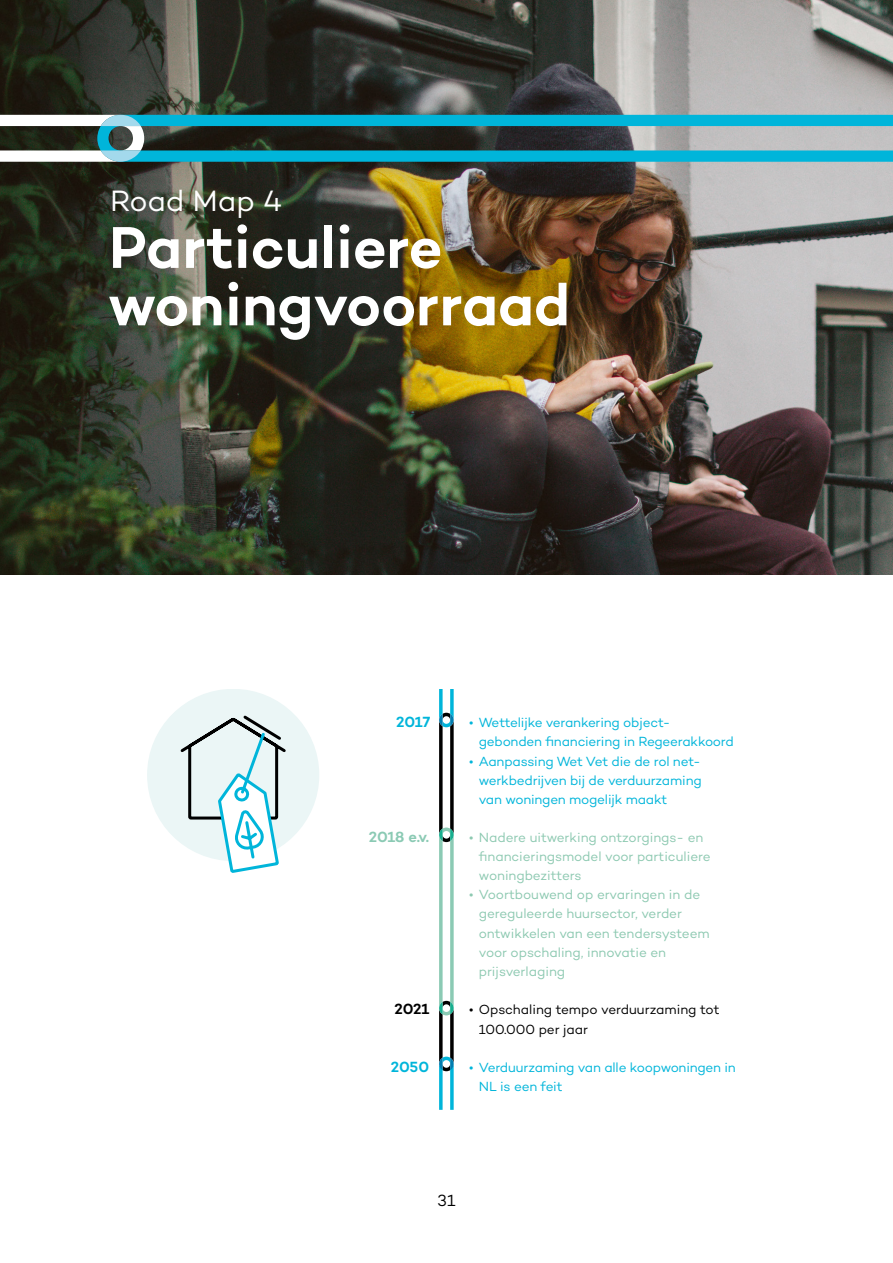
<style>
.page{position:relative;width:893px;height:1263px;background:#fff}
.page>*{position:absolute;margin:0;border:0;box-sizing:border-box;transform-origin:0 0}
.t1{font:600 60px/57.4px "Campton";letter-spacing:-.005em;color:#fff}
.t2{font:30px "Campton";letter-spacing:-.005em;color:#fff}
.t3{font:16.5px "Campton";color:#000}
.t4{font:600 15px "Campton";letter-spacing:-.01em;color:#00b5da}
.t5{font:600 15px "Campton";color:#8bcab4}
.t6{font:600 15px "Campton";color:#000}
.t7{font:13.5px/19.2px "Campton";letter-spacing:-.01em;color:#8dc9b1}
.t8{font:13.5px/19.2px "Campton";letter-spacing:-.015em;color:#00b5da}
.t9{font:13.5px/19.2px "Campton";letter-spacing:-.005em;color:#000}
</style>
<div class="page">
<img style="left:0;top:0;width:893px;height:574px">
<svg style="left:0;top:115px;width:893px;height:47px;background:#3d8895"></svg>
<div style="left:147px;top:689px;width:172px;height:172px;background:#ebf6f6;border-radius:50%"></div>
<svg style="left:178px;top:715px;width:109px;height:158px"></svg>
<svg style="left:439px;top:689px;width:15px;height:421px"></svg>
<h2 class="t2" style="left:110px;top:182px;width:174px">Road Map 4</h2>
<h1 class="t1" style="left:108px;top:217px;width:463px">Particuliere woningvoorraad</h1>
<p class="t4" style="left:396px;top:713px;width:36px">2017</p>
<p class="t8" style="left:479px;top:713px;width:256px;text-indent:-10px">• Wettelijke verankering object&shy;gebonden financiering in Regeerakkoord</p>
<p class="t8" style="left:479px;top:751px;width:224px;text-align:justify;text-indent:-10px">• Aanpassing Wet Vet die de rol net&shy;werkbedrijven bij de verduurzaming van woningen mogelijk maakt</p>
<p class="t5" style="left:369px;top:827px;width:62px">2018 e.v.</p>
<p class="t7" style="left:479px;top:827px;width:233px;text-indent:-10px">• Nadere uitwerking ontzorgings- en financieringsmodel voor particuliere woningbezitters</p>
<p class="t7" style="left:479px;top:885px;width:232px;text-indent:-10px">• Voortbouwend op ervaringen in de gereguleerde huursector, verder ontwikkelen van een tendersysteem voor opschaling, innovatie en prijsverlaging</p>
<p class="t6" style="left:395px;top:1000px;width:36px">2021</p>
<p class="t4" style="left:391px;top:1057px;width:40px">2050</p>
<p class="t9" style="left:479px;top:1000px;width:242px;text-indent:-10px">• Opschaling tempo verduurzaming tot<br>100.000 per jaar</p>
<p class="t8" style="left:479px;top:1057px;width:258px;text-indent:-10px">• Verduurzaming van alle koopwoningen in<br>NL is een feit</p>
<p class="t3" style="left:438px;top:1190px;width:19px">31</p>
</div>
